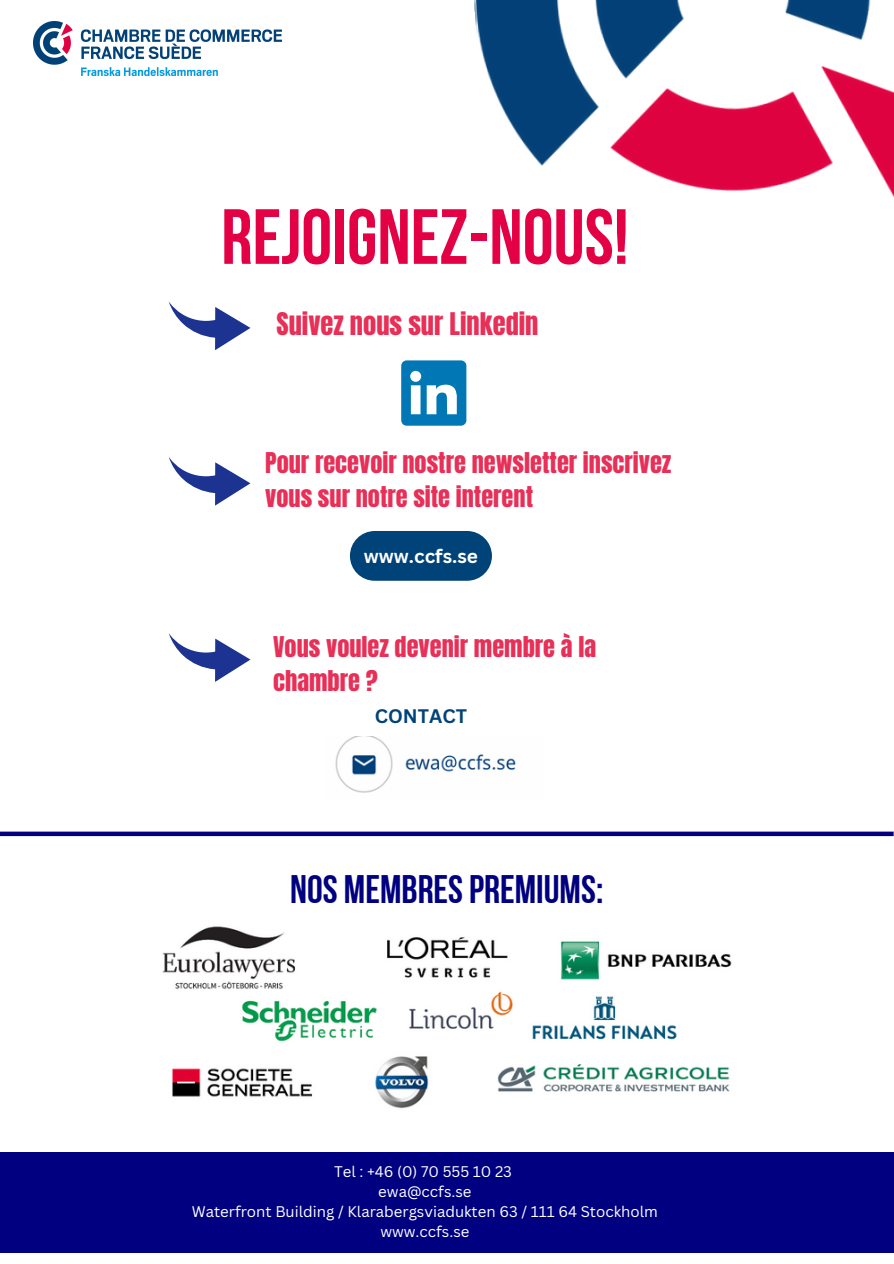
<style>
.page{position:relative;width:894px;height:1264px;background:#fff}
.page>*{position:absolute;margin:0;border:0;box-sizing:border-box;transform-origin:0 0}
.t1{font:78px "Bebas Neue Cyrillic";color:#e40044}
.t2{font:39.75px "Bebas Neue Cyrillic";color:#000080}
.t3{font:26.55px "Anton";color:#e82f57}
.t4{font:24.3px/33.9px "Anton";color:#e82f57}
.t5{font:700 19.05px "Canva Sans";color:#fff}
.t6{font:700 19.05px "Canva Sans";color:#004379}
.t7{font:15px "Canva Sans";color:#fff}
</style>
<div class="page">
<img style="left:34px;top:21px;width:247px;height:54px">
<img style="left:474px;top:0;width:419px;height:196px">
<div style="left:0;top:1151px;width:893px;height:101px;background:#000080"></div>
<svg style="left:169px;top:302px;width:81px;height:48px"></svg>
<svg style="left:169px;top:457px;width:81px;height:48px"></svg>
<svg style="left:169px;top:633px;width:81px;height:48px"></svg>
<svg style="left:401px;top:360px;width:65px;height:65px"></svg>
<div style="left:350px;top:531px;width:141px;height:50px;background:#004379;border-radius:25px"></div>
<img style="left:335px;top:736px;width:181px;height:57px">
<img style="left:162px;top:926px;width:570px;height:183px">
<div style="left:0;top:831px;width:893px;height:5px;background:#000080"></div>
<h3 class="t1" style="left:221px;top:205px;width:409px">REJOIGNEZ-NOUS!</h3>
<p class="t3" style="left:276px;top:305px;width:263px">Suivez nous sur Linkedin</p>
<p class="t4" style="left:265px;top:446px;width:407px">Pour recevoir nostre newsletter inscrivez vous sur notre site interent</p>
<h3 class="t5" style="left:364px;top:542px;width:116px">www.ccfs.se</h3>
<p class="t4" style="left:273px;top:630px;width:324px">Vous voulez devenir membre à la chambre ?</p>
<h5 class="t6" style="left:375px;top:702px;width:94px">CONTACT</h5>
<p class="t2" style="left:290px;top:873px;width:314px">NOS MEMBRESPREMIUMS:</p>
<p class="t7" style="left:334px;top:1161px;width:179px">Tel : +46 (0) 70 555 10 23</p>
<p class="t7" style="left:378px;top:1180px;width:95px">ewa@ccfs.se</p>
<h1 class="t7" style="left:192px;top:1200px;width:467px">Waterfront Building / Klarabergsviadukten 63 / 111 64 Stockholm</h1>
<p class="t7" style="left:380px;top:1220px;width:91px">www.ccfs.se</p>
</div>
